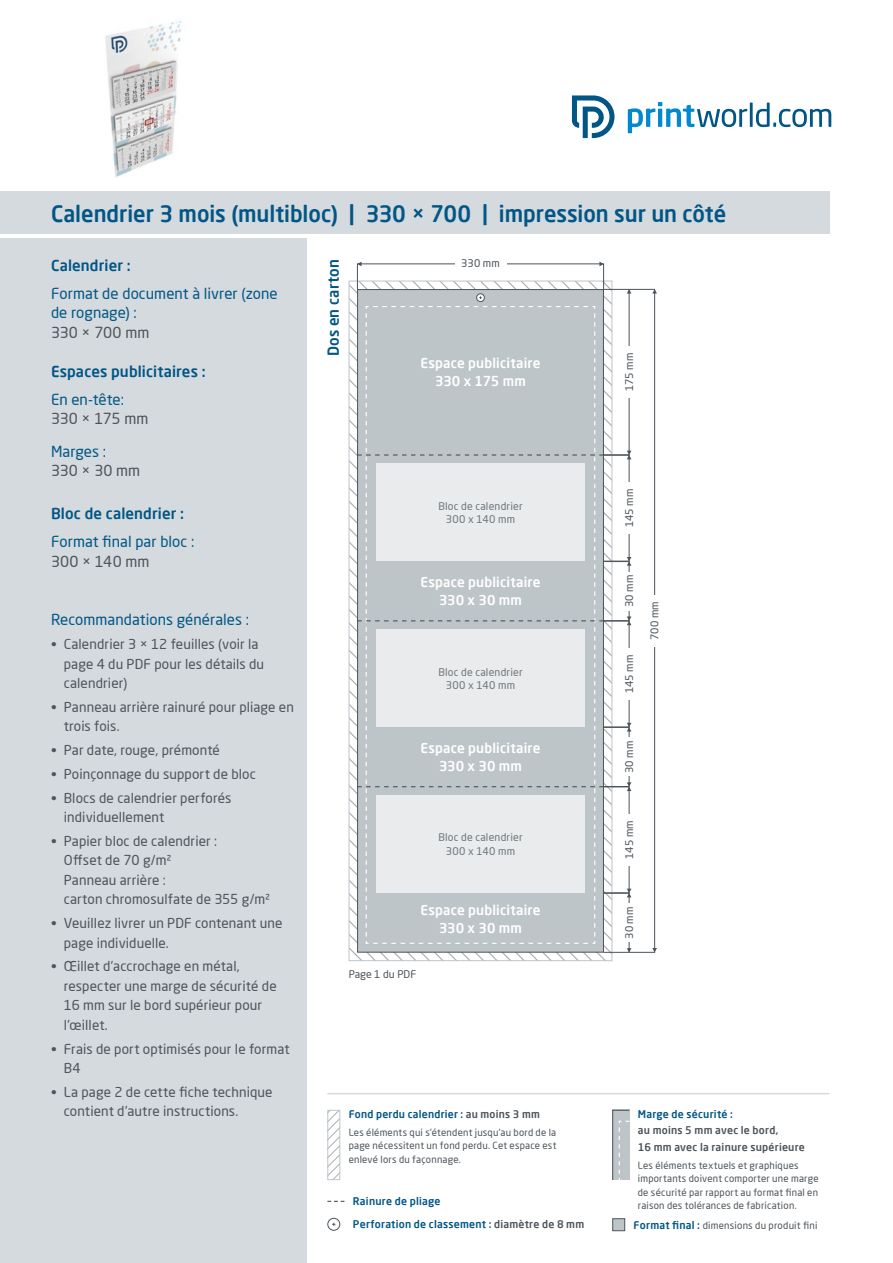
<style>
.page{position:relative;width:893px;height:1263px;background:#fff}
.page>*{position:absolute;margin:0;border:0;box-sizing:border-box;transform-origin:0 0}
.t1{font:500 22.5px "Neo Sans Pro";color:#015685}
.t2{font:15px/19.5px "Neo Sans Pro";letter-spacing:.005em;color:#015685}
.t3{font:500 15px "Neo Sans Pro";letter-spacing:.01em;color:#015685}
.t4{font:15px "Neo Sans Pro";color:#4d545a}
.t5{font:13.5px/19.5px "Neo Sans Pro";letter-spacing:.01em;color:#4d545a}
.t6{font:500 13.5px/18px "Neo Sans Pro";letter-spacing:.015em;color:#fff;text-align:center}
.t7{font:500 10.5px "Neo Sans Pro";letter-spacing:.025em;color:#015685}
.t8{font:10.5px/13.5px "Neo Sans Pro";letter-spacing:.02em;color:#6e777c;text-align:center}
.t9{font:10.5px "Neo Sans Pro";color:#4d545a}
.t10{font:500 10.5px/16.5px "Neo Sans Pro";letter-spacing:.025em;color:#4d545a}
.t11{font:9.75px/13.5px "Neo Sans Pro";letter-spacing:.025em;color:#4d545a;text-align:justify}
.s1{color:#4d545a}
.s2{font-weight:500;font-size:10.5px;color:#015685}
</style>
<div class="page">
<svg style="left:628px;top:102px;width:203px;height:31px"></svg>
<svg style="left:572px;top:96px;width:42px;height:42px"></svg>
<svg style="left:329px;top:1112px;width:9px;height:66px"></svg>
<div style="left:327px;top:1110px;width:13px;height:70px;border:1px solid #bec5c9"></div>
<svg style="left:612px;top:1109px;width:18px;height:71px"></svg>
<div style="left:327px;top:1218px;width:13px;height:13px;border:1px solid #4d545a;border-radius:50%"></div>
<hr style="left:327px;top:1093px;width:502px;height:1px;background:#d4dade">
<div style="left:0;top:238px;width:306px;height:1025px;background:#d4dade"></div>
<div style="left:0;top:191px;width:829px;height:43px;background:#d4dade"></div>
<svg style="left:327px;top:1201px;width:17px;height:1px"></svg>
<div style="left:612px;top:1218px;width:13px;height:13px;background:#bec5c9;border:1px solid #4d545a"></div>
<img style="left:105px;top:20px;width:77px;height:157px">
<div style="left:629px;top:289px;width:26px;height:663px;border:1px solid #4d545a"></div>
<div style="left:604px;top:561px;width:25px;height:60px;border:1px solid #4d545a"></div>
<div style="left:604px;top:727px;width:25px;height:60px;border:1px solid #4d545a"></div>
<div style="left:604px;top:893px;width:25px;height:59px;border:1px solid #4d545a"></div>
<svg style="left:627px;top:289px;width:4px;height:4px"></svg>
<svg style="left:652px;top:289px;width:5px;height:4px"></svg>
<svg style="left:627px;top:451px;width:4px;height:8px"></svg>
<svg style="left:627px;top:557px;width:4px;height:9px"></svg>
<svg style="left:627px;top:723px;width:4px;height:8px"></svg>
<svg style="left:627px;top:889px;width:4px;height:8px"></svg>
<svg style="left:627px;top:616px;width:4px;height:9px"></svg>
<svg style="left:627px;top:782px;width:4px;height:9px"></svg>
<svg style="left:627px;top:948px;width:4px;height:4px"></svg>
<div style="left:625px;top:347px;width:9px;height:51px;background:#fff"></div>
<div style="left:651px;top:595px;width:8px;height:51px;background:#fff"></div>
<div style="left:625px;top:483px;width:9px;height:51px;background:#fff"></div>
<div style="left:625px;top:648px;width:9px;height:51px;background:#fff"></div>
<div style="left:625px;top:814px;width:9px;height:51px;background:#fff"></div>
<div style="left:625px;top:572px;width:9px;height:38px;background:#fff"></div>
<div style="left:625px;top:738px;width:9px;height:38px;background:#fff"></div>
<div style="left:625px;top:904px;width:9px;height:38px;background:#fff"></div>
<svg style="left:357px;top:262px;width:5px;height:4px"></svg>
<svg style="left:599px;top:262px;width:5px;height:4px"></svg>
<svg style="left:652px;top:948px;width:5px;height:4px"></svg>
<svg style="left:349px;top:281px;width:263px;height:680px;background:#c2c8cc"></svg>
<div style="left:376px;top:463px;width:209px;height:98px;background:#e9ebed"></div>
<div style="left:376px;top:629px;width:209px;height:98px;background:#e9ebed"></div>
<div style="left:376px;top:795px;width:209px;height:98px;background:#e9ebed"></div>
<h1 class="t1" style="left:51px;top:200px;width:677px">Calendrier 3 mois (multibloc) | 330 × 700 | impression sur un côté</h1>
<p class="t3" style="left:324px;top:356px;width:98px;rotate:-90deg">Dos en carton</p>
<p class="t3" style="left:51px;top:256px;width:81px">Calendrier :</p>
<p class="t2" style="left:51px;top:283px;width:228px">Format de document à livrer (zone de rognage) :</p>
<p class="t4" style="left:51px;top:323px;width:100px">330 × 700 mm</p>
<p class="t3" style="left:51px;top:362px;width:156px">Espaces publicitaires :</p>
<p class="t2" style="left:51px;top:389px;width:74px">En en-tête:</p>
<p class="t4" style="left:51px;top:410px;width:99px">330 × 175 mm</p>
<p class="t2" style="left:51px;top:441px;width:57px">Marges :</p>
<p class="t4" style="left:51px;top:461px;width:91px">330 × 30 mm</p>
<p class="t3" style="left:51px;top:504px;width:135px">Bloc de calendrier :</p>
<p class="t2" style="left:51px;top:532px;width:145px">Format final par bloc :</p>
<p class="t4" style="left:51px;top:552px;width:100px">300 × 140 mm</p>
<p class="t9" style="left:461px;top:257px;width:40px">330 mm</p>
<p class="t9" style="left:623px;top:391px;width:40px;rotate:-90deg">175 mm</p>
<p class="t6" style="left:421px;top:354px;width:121px">Espace publicitaire<br>330 x 175 mm</p>
<p class="t9" style="left:623px;top:527px;width:40px;rotate:-90deg">145 mm</p>
<p class="t8" style="left:438px;top:499px;width:86px">Bloc de calendrier<br>300 x 140 mm</p>
<p class="t2" style="left:51px;top:610px;width:200px">Recommandations générales :</p>
<p class="t5" style="left:64px;top:634px;width:202px;text-indent:-13px">• Calendrier 3 × 12 feuilles (voir la page 4 du PDF pour les détails du calendrier)</p>
<p class="t5" style="left:64px;top:697px;width:232px;text-indent:-13px">• Panneau arrière rainuré pour pliage en trois fois.</p>
<p class="t5" style="left:51px;top:740px;width:170px">• Par date, rouge, prémonté</p>
<p class="t5" style="left:51px;top:764px;width:206px">• Poinçonnage du support de bloc</p>
<p class="t5" style="left:64px;top:788px;width:169px;text-indent:-13px">• Blocs de calendrier perforés individuellement</p>
<p class="t5" style="left:64px;top:831px;width:208px;text-indent:-13px">• Papier bloc de calendrier :<br>Offset de 70 g/m²<br>Panneau arrière :<br>carton chromosulfate de 355 g/m²</p>
<p class="t5" style="left:64px;top:913px;width:220px;text-indent:-13px">• Veuillez livrer un PDF contenant une page individuelle.</p>
<p class="t5" style="left:64px;top:956px;width:214px;text-indent:-13px">• Œillet d’accrochage en métal, respecter une marge de sécurité de<br>16 mm sur le bord supérieur pour l’œillet.</p>
<p class="t5" style="left:64px;top:1039px;width:227px;text-indent:-13px">• Frais de port optimisés pour le format<br>B4</p>
<p class="t5" style="left:64px;top:1082px;width:210px;text-indent:-13px">• La page 2 de cette fiche technique contient d’autre instructions.</p>
<p class="t6" style="left:421px;top:573px;width:121px">Espace publicitaire<br>330 x 30 mm</p>
<p class="t8" style="left:438px;top:665px;width:86px">Bloc de calendrier<br>300 x 140 mm</p>
<p class="t6" style="left:421px;top:739px;width:121px">Espace publicitaire<br>330 x 30 mm</p>
<p class="t8" style="left:438px;top:831px;width:86px">Bloc de calendrier<br>300 x 140 mm</p>
<p class="t6" style="left:421px;top:900px;width:121px">Espace publicitaire<br>330 x 30 mm</p>
<p class="t9" style="left:349px;top:967px;width:69px">Page 1 du PDF</p>
<p class="t9" style="left:623px;top:607px;width:34px;rotate:-90deg">30 mm</p>
<p class="t9" style="left:623px;top:693px;width:40px;rotate:-90deg">145 mm</p>
<p class="t9" style="left:648px;top:640px;width:40px;rotate:-90deg">700 mm</p>
<p class="t9" style="left:623px;top:773px;width:34px;rotate:-90deg">30 mm</p>
<p class="t9" style="left:623px;top:859px;width:40px;rotate:-90deg">145 mm</p>
<p class="t9" style="left:623px;top:939px;width:34px;rotate:-90deg">30 mm</p>
<p class="t7" style="left:349px;top:1107px;width:193px">Fond perdu calendrier : <span class="s1">au moins 3 mm</span></p>
<p class="t11" style="left:349px;top:1125px;width:209px">Les éléments qui s’étendent jusqu’au bord de la page nécessitent un fond perdu. Cet espace est enlevé lors du façonnage.</p>
<p class="t7" style="left:353px;top:1194px;width:89px">Rainure de pliage</p>
<p class="t7" style="left:353px;top:1217px;width:233px">Perforation de classement : <span class="s1">diamètre de 8 mm</span></p>
<p class="t7" style="left:638px;top:1107px;width:97px">Marge de sécurité :</p>
<p class="t10" style="left:638px;top:1122px;width:169px">au moins 5 mm avec le bord,<br>16 mm avec la rainure supérieure</p>
<p class="t11" style="left:638px;top:1158px;width:182px;text-align:left">Les éléments textuels et graphiques importants doivent comporter une marge de sécurité par rapport au format final en raison des tolérances de fabrication.</p>
<p class="t11" style="left:634px;top:1218px;width:185px"><span class="s2">Format final :</span> dimensions du produit fini</p>
</div>
